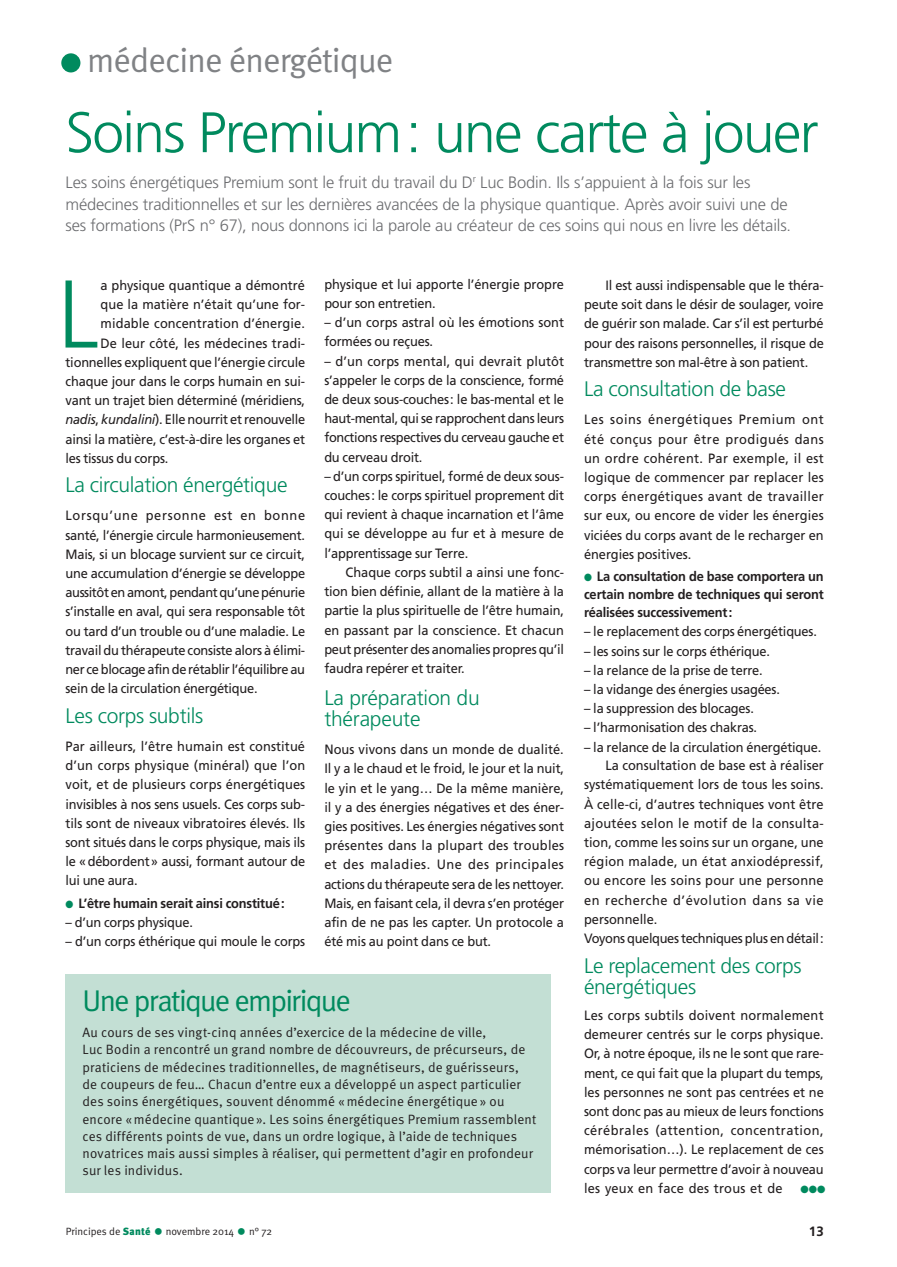
<style>
.page{position:relative;width:897px;height:1267px;background:#fff}
.page>*{position:absolute;margin:0;border:0;box-sizing:border-box;transform-origin:0 0}
.t1{font:300 96px "Frutiger";color:#008a5e;scale:.95 1}
.t2{font:300 57px "Frutiger";letter-spacing:-.03em;color:#008a5e}
.t3{font:34.05px "Meta Normal LF";letter-spacing:-.025em;color:#808285}
.t4{font:30px "Meta Normal LF";letter-spacing:-.06em;color:#008a5e}
.t5{font:300 21px/21px "Frutiger";letter-spacing:-.015em;color:#008a5e}
.t6{font:300 16.5px/21.8px "Frutiger";letter-spacing:-.01em;color:#6c6d70}
.t7{font:13.5px/19.2px "Frutiger";letter-spacing:-.015em;color:#231f20;text-align:justify;scale:.95 1}
.t8{font:13.5px/17.2px "Meta Normal LF";letter-spacing:.01em;color:#231f20}
.t9{font:700 13.5px/18px "Frutiger";letter-spacing:-.015em;color:#231f20;text-align:justify;scale:.95 1}
.t10{font:13.5px "Frutiger";letter-spacing:.005em;color:#231f20;scale:.95 1}
.t11{font:13.5px "Frutiger";letter-spacing:.02em;color:#231f20;scale:.95 1}
.t12{font:13.5px "Frutiger";letter-spacing:.01em;color:#231f20;scale:.95 1}
.t13{font:13.5px "Frutiger";letter-spacing:.015em;color:#231f20;scale:.95 1}
.t14{font:13.5px "Frutiger";letter-spacing:.04em;color:#231f20;scale:.95 1}
.t15{font:700 13.5px "Frutiger";letter-spacing:-.015em;color:#231f20}
.t16{font:10.5px "Meta Normal";color:#231f20}
.s1{font-style:italic}
.s2{font-family:"Meta";font-weight:900;color:#008a5e}
.s3{font-family:"Minion Pro";font-size:25.5px;color:#008a5e}
</style>
<div class="page">
<div style="left:61px;top:53px;width:19px;height:19px;background:#008a5e;border-radius:50%"></div>
<div style="left:66px;top:974px;width:484px;height:218px;background:#c3dfd4"></div>
<h3 class="t3" style="left:87px;top:40px;width:307px">médecine énergétique</h3>
<h2 class="t2" style="left:65px;top:100px;width:754px">Soins Premium: une carte à jouer</h2>
<p class="t6" style="left:65px;top:171px;width:727px">Les soins énergétiques Premium sont le fruit du travail du D<sup>r</sup> Luc Bodin. Ils s’appuient à la fois sur les médecines traditionnelles et sur les dernières avancées de la physique quantique. Après avoir suivi une de ses formations (PrS n° 67), nous donnons ici la parole au créateur de ces soins qui nous en livre les détails.</p>
<h1 class="t1" style="left:58px;top:260px;width:44px">L</h1>
<p class="t7" style="left:100px;top:275px;width:217px">a physique quantique a démontré</p>
<p class="t10" style="left:100px;top:296px;width:217px">que la matière n’était qu’une for-</p>
<p class="t12" style="left:100px;top:316px;width:217px">midable concentration d’énergie.</p>
<p class="t12" style="left:100px;top:335px;width:217px">De leur côté, les médecines tradi-</p>
<p class="t7" style="left:65px;top:352px;width:254px">tionnelles expliquent que l’énergie circule</p>
<p class="t7" style="left:65px;top:371px;width:254px">chaque jour dans le corps humain en sui-</p>
<p class="t7" style="left:65px;top:391px;width:254px">vant un trajet bien déterminé (méridiens,</p>
<p class="t7" style="left:65px;top:410px;width:254px"><span class="s1">nadis</span>, <span class="s1">kundalini</span>). Elle nourrit et renouvelle</p>
<p class="t7" style="left:65px;top:429px;width:254px">ainsi la matière, c’est-à-dire les organes et</p>
<p class="t7" style="left:65px;top:448px;width:110px">les tissus du corps.</p>
<h3 class="t5" style="left:65px;top:474px;width:223px">La circulation énergétique</h3>
<p class="t7" style="left:65px;top:506px;width:254px">Lorsqu’une personne est en bonne santé, l’énergie circule harmonieusement.<br>Mais, si un blocage survient sur ce circuit, une accumulation d’énergie se développe aussitôt en amont, pendant qu’une pénurie s’installe en aval, qui sera responsable tôt ou tard d’un trouble ou d’une maladie. Le travail du thérapeute consiste alors à élimi&shy;ner ce blocage afin de rétablir l’équilibre au sein de la circulation énergétique.</p>
<h3 class="t5" style="left:65px;top:705px;width:139px">Les corps subtils</h3>
<p class="t7" style="left:65px;top:736px;width:254px">Par ailleurs, l’être humain est constitué d’un corps physique (minéral) que l’on voit, et de plusieurs corps énergétiques invisibles à nos sens usuels. Ces corps sub&shy;tils sont de niveaux vibratoires élevés. Ils sont situés dans le corps physique, mais ils le «débordent» aussi, formant autour de lui une aura.</p>
<p class="t9" style="left:78px;top:893px;width:218px">L’être humain serait ainsi constitué:</p>
<p class="t7" style="left:65px;top:912px;width:136px">– d’un corps physique.</p>
<p class="t7" style="left:65px;top:931px;width:254px">– d’un corps éthérique qui moule le corps</p>
<p class="t7" style="left:324px;top:274px;width:254px">physique et lui apporte l’énergie propre pour son entretien.</p>
<p class="t7" style="left:324px;top:313px;width:254px">– d’un corps astral où les émotions sont formées ou reçues.</p>
<p class="t7" style="left:324px;top:351px;width:254px">– d’un corps mental, qui devrait plutôt s’appeler le corps de la conscience, formé de deux sous-couches: le bas-mental et le haut-mental, qui se rapprochent dans leurs fonctions respectives du cerveau gauche et du cerveau droit.</p>
<p class="t7" style="left:324px;top:466px;width:254px">– d’un corps spirituel, formé de deux sous&shy;couches: le corps spirituel proprement dit qui revient à chaque incarnation et l’âme qui se développe au fur et à mesure de l’apprentissage sur Terre.</p>
<p class="t7" style="left:324px;top:562px;width:254px;text-indent:21px">Chaque corps subtil a ainsi une fonc&shy;tion bien définie, allant de la matière à la partie la plus spirituelle de l’être humain, en passant par la conscience. Et chacun peut présenter des anomalies propres qu’il faudra repérer et traiter.</p>
<h3 class="t5" style="left:324px;top:687px;width:157px">La préparation du thérapeute</h3>
<p class="t7" style="left:324px;top:739px;width:254px">Nous vivons dans un monde de dualité.<br>Il y a le chaud et le froid, le jour et la nuit, le yin et le yang… De la même manière, il y a des énergies négatives et des éner&shy;gies positives. Les énergies négatives sont présentes dans la plupart des troubles et des maladies. Une des principales actions du thérapeute sera de les nettoyer.<br>Mais, en faisant cela, il devra s’en protéger afin de ne pas les capter. Un protocole a été mis au point dans ce but.</p>
<h3 class="t4" style="left:83px;top:983px;width:270px">Une pratique empirique</h3>
<p class="t8" style="left:83px;top:1023px;width:455px">Au cours de ses vingt-cinq années d’exercice de la médecine de ville,<br>Luc Bodin a rencontré un grand nombre de découvreurs, de précurseurs, de praticiens de médecines traditionnelles, de magnétiseurs, de guérisseurs, de coupeurs de feu… Chacun d’entre eux a développé un aspect particulier des soins énergétiques, souvent dénommé «médecine énergétique » ou encore « médecine quantique ». Les soins énergétiques Premium rassemblent ces différents points de vue, dans un ordre logique, à l’aide de techniques novatrices mais aussi simples à réaliser, qui permettent d’agir en profondeur sur les individus.</p>
<p class="t7" style="left:584px;top:275px;width:254px;text-indent:21px">Il est aussi indispensable que le théra&shy;peute soit dans le désir de soulager, voire de guérir son malade. Car s’il est perturbé pour des raisons personnelles, il risque de transmettre son mal-être à son patient.</p>
<h3 class="t5" style="left:584px;top:378px;width:203px">La consultation de base</h3>
<p class="t7" style="left:584px;top:410px;width:254px">Les soins énergétiques Premium ont été conçus pour être prodigués dans un ordre cohérent. Par exemple, il est logique de commencer par replacer les corps énergétiques avant de travailler sur eux, ou encore de vider les énergies viciées du corps avant de le recharger en énergies positives.</p>
<p class="t9" style="left:584px;top:567px;width:254px;text-indent:13px">La consultation de base comportera un certain nombre de techniques qui seront réalisées successivement:</p>
<p class="t7" style="left:584px;top:622px;width:246px">– le replacement des corps énergétiques.</p>
<p class="t7" style="left:584px;top:641px;width:197px">– les soins sur le corps éthérique.</p>
<p class="t7" style="left:584px;top:660px;width:190px">– la relance de la prise de terre.</p>
<p class="t7" style="left:584px;top:679px;width:208px">– la vidange des énergies usagées.</p>
<p class="t7" style="left:584px;top:698px;width:180px">– la suppression des blocages.</p>
<p class="t7" style="left:584px;top:718px;width:184px">– l’harmonisation des chakras.</p>
<p class="t7" style="left:584px;top:737px;width:251px">– la relance de la circulation énergétique.</p>
<p class="t7" style="left:605px;top:755px;width:231px">La consultation de base est à réaliser</p>
<p class="t7" style="left:584px;top:775px;width:254px">systématiquement lors de tous les soins.</p>
<p class="t10" style="left:584px;top:796px;width:254px">À celle-ci, d’autres techniques vont être</p>
<p class="t11" style="left:584px;top:815px;width:254px">ajoutées selon le motif de la consulta-</p>
<p class="t7" style="left:584px;top:832px;width:254px">tion, comme les soins sur un organe, une</p>
<p class="t13" style="left:584px;top:853px;width:254px">région malade, un état anxiodépressif,</p>
<p class="t11" style="left:584px;top:872px;width:253px">ou encore les soins pour une personne</p>
<p class="t14" style="left:584px;top:892px;width:254px">en recherche d’évolution dans sa vie</p>
<p class="t7" style="left:584px;top:909px;width:79px">personnelle.</p>
<p class="t7" style="left:584px;top:928px;width:254px">Voyons quelques techniques plus en détail:</p>
<h3 class="t5" style="left:584px;top:954px;width:219px">Le replacement des corps énergétiques</h3>
<p class="t7" style="left:584px;top:1005px;width:254px">Les corps subtils doivent normalement demeurer centrés sur le corps physique.<br>Or, à notre époque, ils ne le sont que rare&shy;ment, ce qui fait que la plupart du temps, les personnes ne sont pas centrées et ne sont donc pas au mieux de leurs fonctions cérébrales (attention, concentration, mémorisation…). Le replacement de ces corps va leur permettre d’avoir à nouveau les yeux en face des trous et de</p>
<p class="t16" style="left:66px;top:1224px;width:208px">Principes de <span class="s2">Santé</span> <span class="s3">•</span> novembre 2014 <span class="s3">•</span> n° 72</p>
<p class="t15" style="left:808px;top:1223px;width:17px">13</p>
</div>
